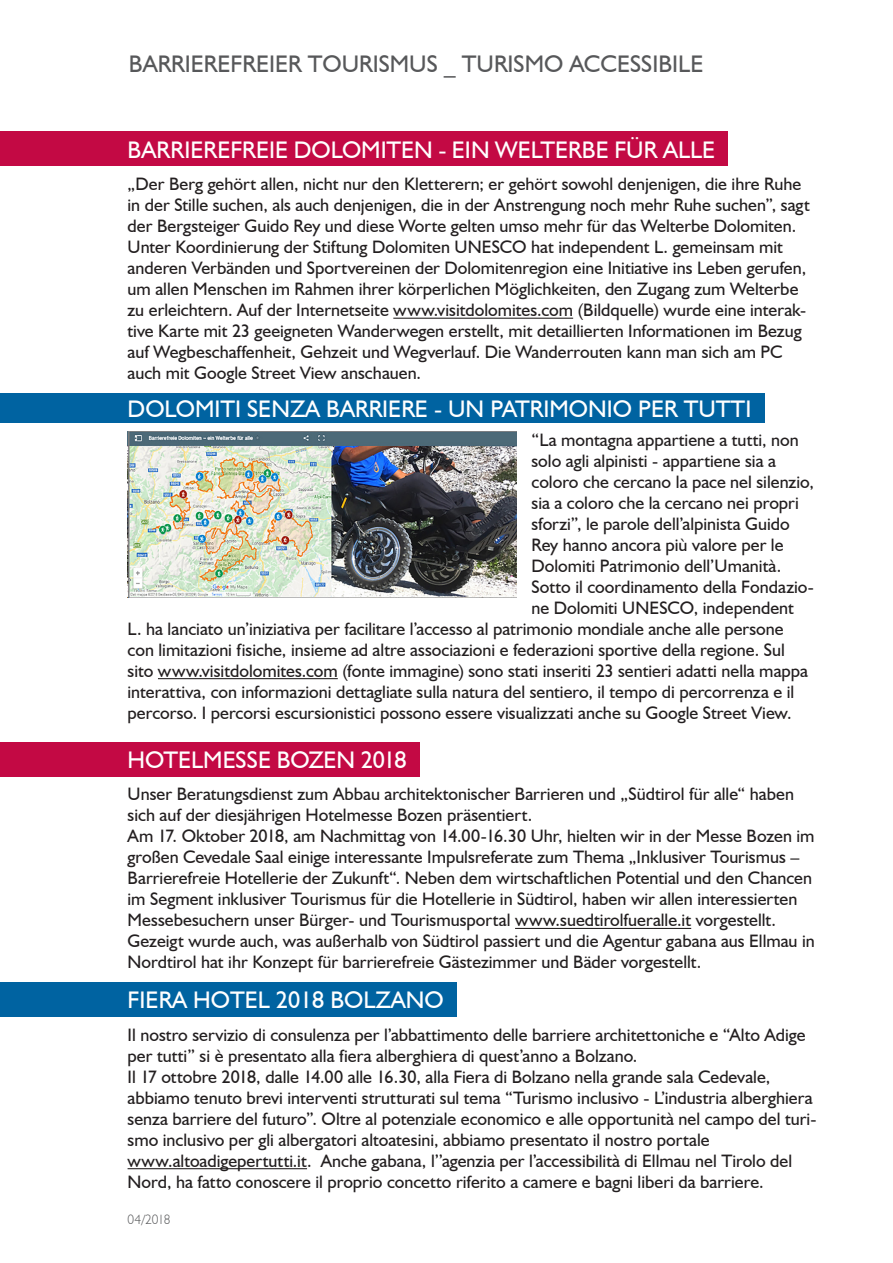
<style>
.page{position:relative;width:893px;height:1263px;background:#fff}
.page>*{position:absolute;margin:0;border:0;box-sizing:border-box;transform-origin:0 0}
.Titel_Publikation_it{font:24px "Humanist 521 BT";color:#fff}
.t1{font:24px "Humanist 521 BT";color:#57585a}
.t2{font:18px/21px "Humanist 521 BT";color:#231f20}
.t3{font:300 13.5px "Humanist 521 BT";letter-spacing:-.025em;color:#57585a}
</style>
<div class="page">
<hr style="left:393px;top:318px;width:180px;height:1px;background:#231f20">
<div style="left:0;top:132px;width:728px;height:34px;background:#c30944"></div>
<hr style="left:158px;top:678px;width:180px;height:1px;background:#231f20">
<div style="left:0;top:393px;width:764px;height:30px;background:#0063a1"></div>
<hr style="left:515px;top:928px;width:176px;height:1px;background:#231f20">
<div style="left:0;top:742px;width:419px;height:34px;background:#c30944"></div>
<hr style="left:128px;top:1168px;width:179px;height:1px;background:#231f20">
<div style="left:0;top:982px;width:456px;height:34px;background:#0063a1"></div>
<img style="left:128px;top:432px;width:388px;height:165px">
<p class="t1" style="left:129px;top:49px;width:576px">BARRIEREFREIER TOURISMUS _ TURISMO ACCESSIBILE</p>
<p class="Titel_Publikation_it" style="left:128px;top:135px;width:589px">BARRIEREFREIE DOLOMITEN - EIN WELTERBE FÜR ALLE</p>
<p class="t2" style="left:128px;top:173px;width:684px">„Der Berg gehört allen, nicht nur den Kletterern; er gehört sowohl denjenigen, die ihre Ruhe in der Stille suchen, als auch denjenigen, die in der Anstrengung noch mehr Ruhe suchen”, sagt der Bergsteiger Guido Rey und diese Worte gelten umso mehr für das Welterbe Dolomiten.<br>Unter Koordinierung der Stiftung Dolomiten UNESCO hat independent L. gemeinsam mit anderen Verbänden und Sportvereinen der Dolomitenregion eine Initiative ins Leben gerufen, um allen Menschen im Rahmen ihrer körperlichen Möglichkeiten, den Zugang zum Welterbe zu erleichtern. Auf der Internetseite www.visitdolomites.com (Bildquelle) wurde eine interak&shy;tive Karte mit 23 geeigneten Wanderwegen erstellt, mit detaillierten Informationen im Bezug auf Wegbeschaffenheit, Gehzeit und Wegverlauf. Die Wanderrouten kann man sich am PC auch mit Google Street View anschauen.</p>
<p class="Titel_Publikation_it" style="left:128px;top:394px;width:625px">DOLOMITI SENZA BARRIERE - UN PATRIMONIO PER TUTTI</p>
<p class="t2" style="left:531px;top:429px;width:269px">“La montagna appartiene a tutti, non</p>
<p class="t2" style="left:531px;top:450px;width:246px">solo agli alpinisti - appartiene sia a</p>
<p class="t2" style="left:531px;top:471px;width:284px">coloro che cercano la pace nel silenzio,</p>
<p class="t2" style="left:531px;top:492px;width:269px">sia a coloro che la cercano nei propri</p>
<p class="t2" style="left:531px;top:513px;width:260px">sforzi”, le parole dell’alpinista Guido</p>
<p class="t2" style="left:531px;top:534px;width:254px">Rey hanno ancora più valore per le</p>
<p class="t2" style="left:531px;top:555px;width:251px">Dolomiti Patrimonio dell’Umanità.</p>
<p class="t2" style="left:531px;top:576px;width:284px">Sotto il coordinamento della Fondazio-</p>
<p class="t2" style="left:531px;top:597px;width:264px">ne Dolomiti UNESCO, independent</p>
<p class="t2" style="left:128px;top:618px;width:658px">L. ha lanciato un’iniziativa per facilitare l’accesso al patrimonio mondiale anche alle persone</p>
<p class="t2" style="left:128px;top:639px;width:659px">con limitazioni fisiche, insieme ad altre associazioni e federazioni sportive della regione. Sul</p>
<p class="t2" style="left:128px;top:660px;width:682px">sito www.visitdolomites.com (fonte immagine) sono stati inseriti 23 sentieri adatti nella mappa</p>
<p class="t2" style="left:128px;top:681px;width:668px">interattiva, con informazioni dettagliate sulla natura del sentiero, il tempo di percorrenza e il</p>
<p class="t2" style="left:128px;top:702px;width:665px">percorso. I percorsi escursionistici possono essere visualizzati anche su Google Street View.</p>
<p class="Titel_Publikation_it" style="left:128px;top:745px;width:281px">HOTELMESSE BOZEN 2018</p>
<p class="t2" style="left:128px;top:783px;width:689px">Unser Beratungsdienst zum Abbau architektonischer Barrieren und „Südtirol für alle“ haben sich auf der diesjährigen Hotelmesse Bozen präsentiert.<br>Am 17. Oktober 2018, am Nachmittag von 14.00-16.30 Uhr, hielten wir in der Messe Bozen im großen Cevedale Saal einige interessante Impulsreferate zum Thema „Inklusiver Tourismus – Barrierefreie Hotellerie der Zukunft“. Neben dem wirtschaftlichen Potential und den Chancen im Segment inklusiver Tourismus für die Hotellerie in Südtirol, haben wir allen interessierten Messebesuchern unser Bürger- und Tourismusportal www.suedtirolfueralle.it vorgestellt.<br>Gezeigt wurde auch, was außerhalb von Südtirol passiert und die Agentur gabana aus Ellmau in Nordtirol hat ihr Konzept für barrierefreie Gästezimmer und Bäder vorgestellt.</p>
<p class="Titel_Publikation_it" style="left:128px;top:985px;width:318px">FIERA HOTEL 2018 BOLZANO</p>
<p class="t2" style="left:128px;top:1024px;width:690px">Il nostro servizio di consulenza per l’abbattimento delle barriere architettoniche e “Alto Adige per tutti” si è presentato alla fiera alberghiera di quest’anno a Bolzano.<br>Il 17 ottobre 2018, dalle 14.00 alle 16.30, alla Fiera di Bolzano nella grande sala Cedevale, abbiamo tenuto brevi interventi strutturati sul tema “Turismo inclusivo - L’industria alberghiera senza barriere del futuro”. Oltre al potenziale economico e alle opportunità nel campo del turi&shy;smo inclusivo per gli albergatori altoatesini, abbiamo presentato il nostro portale www.altoadigepertutti.it. Anche gabana, l’’agenzia per l’accessibilità di Ellmau nel Tirolo del Nord, ha fatto conoscere il proprio concetto riferito a camere e bagni liberi da barriere.</p>
<p class="t3" style="left:128px;top:1211px;width:45px">04/2018</p>
</div>
